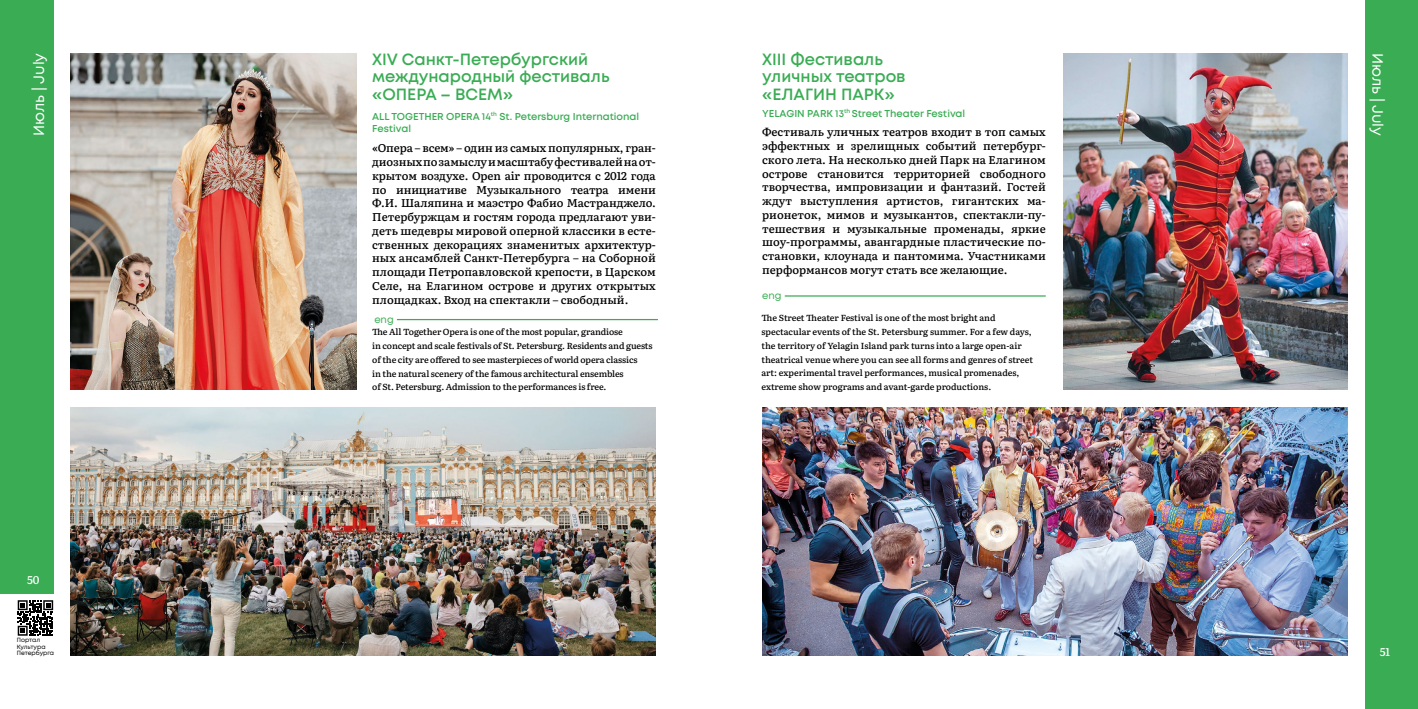
<style>
.page{position:relative;width:1418px;height:709px;background:#fff}
.page>*{position:absolute;margin:0;border:0;box-sizing:border-box;transform-origin:0 0}
.Название_Русский_Лет{font:600 16.25px/17.5px "Mont";color:#3aac54}
.Меяц_Лето{font:15px "Mont";color:#fff}
.Текст_Русский{font:500 11.25px/13.8px "Literata";color:#000;text-align:justify}
.t1{font:500 11.25px "Literata";color:#fff}
.Название_Английский{font:600 10px/12.5px "Mont";color:#3aac54}
.eng_лето{font:10px "Mont";color:#3aac54}
.Текст_Английский{font:500 8.75px/13.8px "Literata";letter-spacing:-.01em;color:#000}
.t2{font:6px/6.2px "Mont";letter-spacing:-.01em;color:#000}
.s1{font-weight:700}
</style>
<div class="page">
<svg style="left:18px;top:600px;width:35px;height:35px"></svg>
<div style="left:1365px;top:0;width:52px;height:709px;background:#3aac54"></div>
<div style="left:0;top:0;width:53px;height:594px;background:#3aac54"></div>
<hr style="left:397px;top:319px;width:261px;height:1px;background:#3aac54">
<hr style="left:784px;top:295px;width:261px;height:1px;background:#3aac54">
<img style="left:71px;top:53px;width:286px;height:337px">
<img style="left:71px;top:407px;width:585px;height:249px">
<img style="left:762px;top:407px;width:584px;height:249px">
<img style="left:1063px;top:53px;width:283px;height:337px">
<p class="Название_Русский_Лет" style="left:762px;top:51px;width:145px">ХIII Фестиваль уличных театров «ЕЛАГИН ПАРК»</p>
<p class="Название_Английский" style="left:762px;top:107px;width:205px">YELAGIN PARK 13<sup>th</sup> Street Theater Festival</p>
<p class="Текст_Русский" style="left:762px;top:125px;width:285px">Фестиваль уличных театров входит в топ самых эффектных и зрелищных событий петербург&shy;ского лета. На несколько дней Парк на Елагином острове становится территорией свободного творчества, импровизации и фантазий. Гостей ждут выступления артистов, гигантских ма&shy;рионеток, мимов и музыкантов, спектакли-пу&shy;тешествия и музыкальные променады, яркие шоу-программы, авангардные пластические по&shy;становки, клоунада и пантомима. Участниками перформансов могут стать все желающие.</p>
<p class="Текст_Английский" style="left:761px;top:311px;width:273px">The Street Theater Festival is one of the most bright and spectacular events of the St. Petersburg summer. For a few days, the territory of Yelagin Island park turns into a large open-air theatrical venue where you can see all forms and genres of street art: experimental travel performances, musical promenades, extreme show programs and avant-garde productions.</p>
<p class="Название_Русский_Лет" style="left:372px;top:51px;width:239px">ХIV Санкт-Петербургский международный фестиваль «ОПЕРА – ВСЕМ»</p>
<p class="Название_Английский" style="left:372px;top:110px;width:268px">ALL TOGETHER OPERA 14<sup>th</sup> St. Petersburg International<br>Festival</p>
<p class="Текст_Русский" style="left:372px;top:141px;width:285px">«Опера – всем» – один из самых популярных, гран&shy;диозных по замыслу и масштабу фестивалей на от&shy;крытом воздухе. Open air проводится с 2012 года по инициативе Музыкального театра имени Ф.И. Шаляпина и маэстро Фабио Мастранджело.<br>Петербуржцам и гостям города предлагают уви&shy;деть шедевры мировой оперной классики в есте&shy;ственных декорациях знаменитых архитектур&shy;ных ансамблей Санкт-Петербурга – на Соборной площади Петропавловской крепости, в Царском Селе, на Елагином острове и других открытых площадках. Вход на спектакли – свободный.</p>
<p class="Текст_Английский" style="left:372px;top:324px;width:282px">The All Together Opera is one of the most popular, grandiose<br>in concept and scale festivals of St. Petersburg. Residents and guests of the city are offered to see masterpieces of world opera classics<br>in the natural scenery of the famous architectural ensembles<br>of St. Petersburg. Admission to the performances is free.</p>
<h2 class="Меяц_Лето" style="left:26px;top:168px;width:117px;rotate:-90deg"><span class="s1">Июнь</span> | January</h2>
<p class="Меяц_Лето" style="left:29px;top:136px;width:84px;rotate:-90deg">Июль | July</p>
<p class="Меяц_Лето" style="left:1387px;top:53px;width:84px;rotate:90deg">Июль | July</p>
<h2 class="Меяц_Лето" style="left:1387px;top:54px;width:133px;rotate:90deg">Январь | January</h2>
<p class="eng_лето" style="left:762px;top:289px;width:21px">eng</p>
<p class="eng_лето" style="left:374px;top:313px;width:21px">eng</p>
<p class="t1" style="left:27px;top:571px;width:14px">50</p>
<p class="t2" style="left:17px;top:637px;width:39px">Портал<br>Культура<br>Петербурга</p>
<p class="t1" style="left:1379px;top:643px;width:12px">51</p>
</div>
